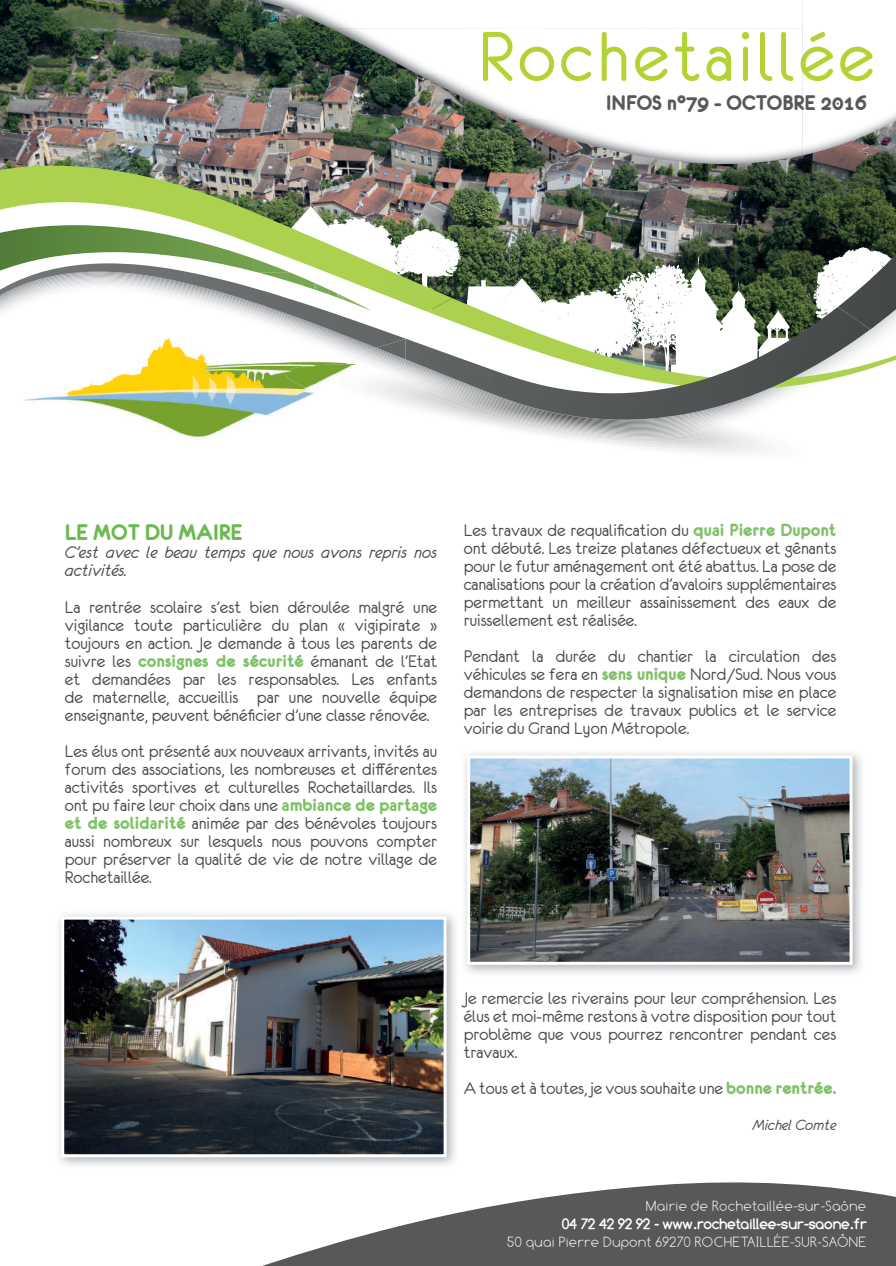
<style>
.page{position:relative;width:896px;height:1266px;background:#fff}
.page>*{position:absolute;margin:0;border:0;box-sizing:border-box;transform-origin:0 0}
.t1{font:78.45px "Eurofurenceregular";letter-spacing:.05em;color:#b3d234}
.t2{font:24px "Eurofurencebold";color:#6aba51}
.t3{font:22.5px "Eurofurencebold";color:#57585a}
.t4{font:18.75px/18px "Eurofurenceregular";color:#4b4c4d;text-align:justify}
.t5{font:18.75px/18px "Eurofurenceitalic";color:#4b4c4d}
.t6{font:16.5px "Eurofurenceitalic";color:#4b4c4d}
.t7{font:100 15px "Comfortaa";color:#fff}
.t8{font:700 15px "Comfortaa";color:#fff}
.s1{font-family:"Eurofurencebold";color:#7fc168}
</style>
<div class="page">
<svg style="left:265px;top:1182px;width:630px;height:83px;fill:#57585a"></svg>
<img style="left:0;top:0;width:895px;height:207px">
<img style="left:0;top:166px;width:452px;height:41px">
<img style="left:213px;top:0;width:589px;height:29px">
<img style="left:802px;top:0;width:93px;height:155px">
<img style="left:331px;top:29px;width:471px;height:45px">
<img style="left:416px;top:74px;width:386px;height:45px">
<img style="left:511px;top:119px;width:291px;height:45px">
<svg style="left:0;top:207px;width:896px;height:246px"></svg>
<img style="left:356px;top:353px;width:36px;height:12px">
<img style="left:384px;top:359px;width:4px;height:6px">
<img style="left:352px;top:354px;width:32px;height:11px">
<img style="left:351px;top:355px;width:29px;height:10px">
<img style="left:373px;top:356px;width:4px;height:9px">
<img style="left:347px;top:356px;width:26px;height:10px">
<img style="left:366px;top:357px;width:3px;height:8px">
<img style="left:344px;top:357px;width:22px;height:8px">
<img style="left:359px;top:358px;width:3px;height:7px">
<img style="left:337px;top:358px;width:22px;height:7px">
<img style="left:350px;top:365px;width:55px;height:22px">
<img style="left:376px;top:339px;width:29px;height:20px">
<img style="left:465px;top:753px;width:396px;height:221px">
<img style="left:471px;top:759px;width:377px;height:201px">
<div style="left:467px;top:755px;width:385px;height:209px;border:3px solid #fff"></div>
<img style="left:59px;top:914px;width:396px;height:252px">
<img style="left:65px;top:920px;width:377px;height:233px">
<div style="left:61px;top:916px;width:385px;height:241px;border:3px solid #fff"></div>
<h1 class="t1" style="left:478px;top:17px;width:397px">Rochetaillée</h1>
<p class="t3" style="left:606px;top:92px;width:262px">INFOS n°79 - OCTOBRE 2016</p>
<p class="t2" style="left:65px;top:520px;width:179px">LE MOT DU MAIRE</p>
<p class="t5" style="left:65px;top:543px;width:373px">C’est avec le beau temps que nous avons repris nos activités.</p>
<p class="t4" style="left:65px;top:597px;width:374px">La rentrée scolaire s’est bien déroulée malgré une vigilance toute particulière du plan « vigipirate » toujours en action. Je demande à tous les parents de suivre les <span class="s1">consignes de sécurité</span> émanant de l’Etat et demandées par les responsables. Les enfants de maternelle, accueillis par une nouvelle équipe enseignante, peuvent bénéficier d’une classe rénovée.</p>
<p class="t4" style="left:65px;top:741px;width:374px">Les élus ont présenté aux nouveaux arrivants, invités au forum des associations, les nombreuses et différentes activités sportives et culturelles Rochetaillardes. Ils ont pu faire leur choix dans une <span class="s1">ambiance de partage et de solidarité</span> animée par des bénévoles toujours aussi nombreux sur lesquels nous pouvons compter pour préserver la qualité de vie de notre village de Rochetaillée.</p>
<p class="t4" style="left:463px;top:521px;width:374px">Les travaux de requalification du <span class="s1">quai Pierre Dupont </span>ont débuté. Les treize platanes défectueux et gênants pour le futur aménagement ont été abattus. La pose de canalisations pour la création d’avaloirs supplémentaires permettant un meilleur assainissement des eaux de ruissellement est réalisée.</p>
<p class="t4" style="left:463px;top:647px;width:374px">Pendant la durée du chantier la circulation des véhicules se fera en <span class="s1">sens unique</span> Nord/Sud. Nous vous demandons de respecter la signalisation mise en place par les entreprises de travaux publics et le service voirie du Grand Lyon Métropole.</p>
<p class="t4" style="left:463px;top:989px;width:374px">Je remercie les riverains pour leur compréhension. Les élus et moi-même restons à votre disposition pour tout problème que vous pourrez rencontrer pendant ces travaux.</p>
<p class="t4" style="left:463px;top:1079px;width:374px">A tous et à toutes, je vous souhaite une <span class="s1">bonne rentrée.</span></p>
<p class="t6" style="left:752px;top:1116px;width:85px">Michel Comte</p>
<p class="t7" style="left:646px;top:1197px;width:222px">Mairie de Rochetaillée-sur-Saône</p>
<p class="t8" style="left:562px;top:1215px;width:306px">04 72 42 92 92 - www.rochetaillee-sur-saone.fr</p>
<p class="t7" style="left:507px;top:1233px;width:360px">50 quai Pierre Dupont 69270 ROCHETAILLÉE-SUR-SAÔNE</p>
</div>
